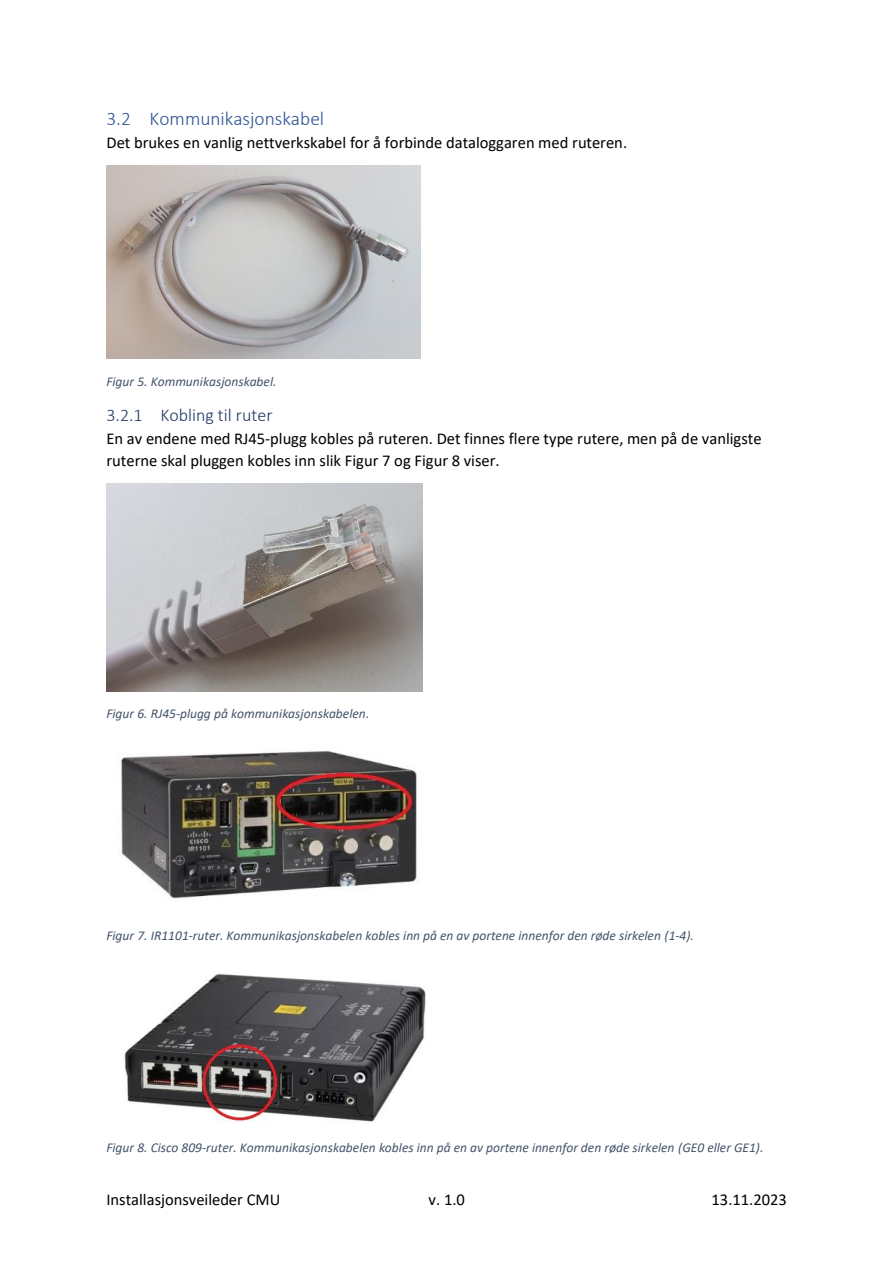
<style>
.page{position:relative;width:893px;height:1263px;background:#fff}
.page>*{position:absolute;margin:0;border:0;box-sizing:border-box;transform-origin:0 0}
.t1{font:300 19.5px "Calibri";color:#2f5496}
.t2{font:300 18px "Calibri";color:#1f3763}
.t3{font:16.5px/21.8px "Calibri";color:#000}
.t4{font:italic 13.5px "Calibri";color:#44546a}
</style>
<div class="page">
<img style="left:106px;top:166px;width:315px;height:192px">
<img style="left:106px;top:484px;width:317px;height:207px">
<img style="left:124px;top:974px;width:302px;height:148px">
<img style="left:121px;top:751px;width:297px;height:151px">
<h2 class="t1" style="left:106px;top:110px;width:219px">3.2 Kommunikasjonskabel</h2>
<p class="t3" style="left:106px;top:133px;width:522px">Det brukes en vanlig nettverkskabel for å forbinde dataloggaren med ruteren.</p>
<p class="t4" style="left:106px;top:376px;width:172px">Figur 5. Kommunikasjonskabel.</p>
<h3 class="t2" style="left:106px;top:408px;width:168px">3.2.1 Kobling til ruter</h3>
<p class="t3" style="left:106px;top:429px;width:657px">En av endene med RJ45-plugg kobles på ruteren. Det finnes flere type rutere, men på de vanligste ruterne skal pluggen kobles inn slik Figur 7 og Figur 8 viser.</p>
<p class="t4" style="left:106px;top:708px;width:264px">Figur 6. RJ45-plugg på kommunikasjonskabelen.</p>
<p class="t4" style="left:106px;top:930px;width:589px">Figur 7. IR1101-ruter. Kommunikasjonskabelen kobles inn på en av portene innenfor den røde sirkelen (1-4).</p>
<p class="t4" style="left:106px;top:1142px;width:659px">Figur 8. Cisco 809-ruter. Kommunikasjonskabelen kobles inn på en av portene innenfor den røde sirkelen (GE0 eller GE1).</p>
<p class="t3" style="left:106px;top:1190px;width:175px">Installasjonsveileder CMU</p>
<p class="t3" style="left:429px;top:1190px;width:38px">v. 1.0</p>
<p class="t3" style="left:712px;top:1190px;width:77px">13.11.2023</p>
</div>
